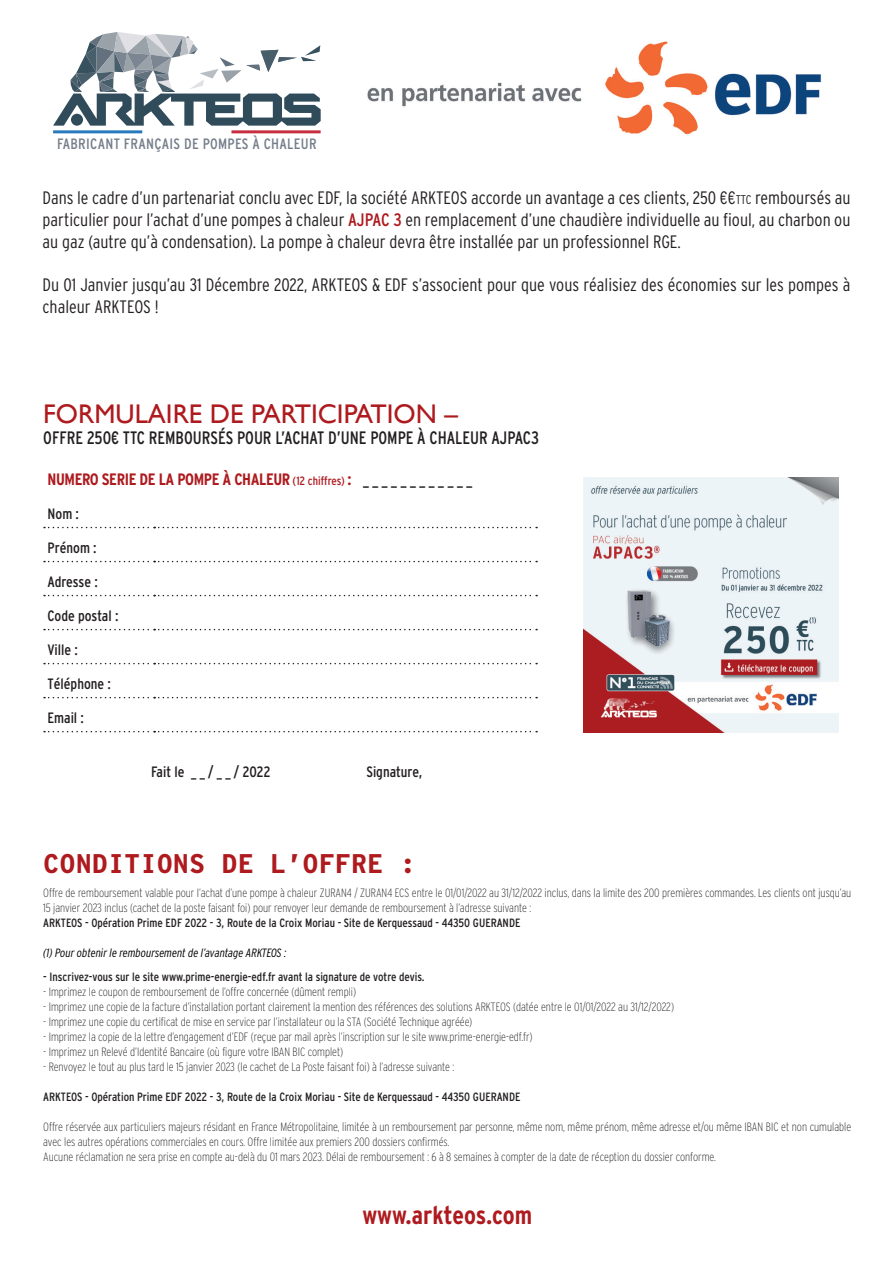
<style>
.page{position:relative;width:893px;height:1263px;background:#fff}
.page>*{position:absolute;margin:0;border:0;box-sizing:border-box;transform-origin:0 0}
.t1{font:27px "Gill Sans";color:#ae1a1e}
.t2{font:700 27px "Interstate Mono";color:#ae1a1e}
.t3{font:700 25.5px "Interstate Condensed";color:#ae1a1e}
.t4{font:300 18px/21.6px "Interstate Condensed";color:#231f20;text-align:justify}
.t5{font:18px "Interstate Condensed";color:#231f20;scale:.95 1}
.t6{font:700 16.5px "Interstate Condensed";letter-spacing:-.025em;color:#ae1a1e}
.t7{font:15px "Interstate Condensed";color:#231f20}
.t8{font:15px "Interstate Condensed";letter-spacing:.02em;color:#747e8a}
.t9{font:200 12px/15px "Interstate Condensed";color:#231f20}
.t10{font:12px "Interstate Condensed";color:#231f20}
.t11{font:italic 300 12px "Interstate Condensed";color:#000002}
.s1{font-size:12.6px}
.s2{font-weight:400;color:#ae1a1e}
.s3{font-weight:400;font-size:12px}
.s4{font-weight:400;color:#231f20}
</style>
<div class="page">
<svg style="left:44px;top:527px;width:493px;height:1px"></svg>
<svg style="left:44px;top:561px;width:493px;height:1px"></svg>
<svg style="left:44px;top:595px;width:493px;height:1px"></svg>
<svg style="left:44px;top:629px;width:493px;height:1px"></svg>
<svg style="left:44px;top:663px;width:493px;height:1px"></svg>
<svg style="left:44px;top:697px;width:493px;height:1px"></svg>
<svg style="left:44px;top:731px;width:493px;height:1px"></svg>
<img style="left:290px;top:41px;width:531px;height:94px">
<img style="left:584px;top:477px;width:255px;height:255px">
<svg style="left:53px;top:32px;width:268px;height:94px"></svg>
<hr style="left:53px;top:130px;width:89px;height:3px;background:#267abd">
<hr style="left:231px;top:130px;width:90px;height:3px;background:#c72e40">
<p class="t8" style="left:57px;top:135px;width:261px">FABRICANT FRANÇAIS DE POMPES À CHALEUR</p>
<p class="t4" style="left:43px;top:187px;width:809px">Dans le cadre d’un partenariat conclu avec EDF, la société ARKTEOS accorde un avantage a ces clients, 250 €€<span class="s1">ttc</span> remboursés au particulier pour l’achat d’une pompes à chaleur <span class="s2">AJPAC 3</span> en remplacement d’une chaudière individuelle au fioul, au charbon ou au gaz (autre qu’à condensation). La pompe à chaleur devra être installée par un professionnel RGE.</p>
<h3 class="t4" style="left:43px;top:274px;width:809px">Du 01 Janvier jusqu’au 31 Décembre 2022, ARKTEOS &amp; EDF s’associent pour que vous réalisiez des économies sur les pompes à chaleur ARKTEOS !</h3>
<h1 class="t1" style="left:43px;top:398px;width:416px">FORMULAIRE DE PARTICIPATION –</h1>
<h3 class="t5" style="left:43px;top:428px;width:523px">OFFRE 250€ TTC REMBOURSÉS POUR L’ACHAT D’UNE POMPE À CHALEUR AJPAC3</h3>
<h3 class="t6" style="left:48px;top:470px;width:426px">NUMERO SERIE DE LA POMPE À CHALEUR <span class="s3">(12 chiffres)</span> : <span class="s4">_ _ _ _ _ _ _ _ _ _ _ _</span></h3>
<p class="t7" style="left:48px;top:505px;width:33px">Nom :</p>
<p class="t7" style="left:48px;top:539px;width:51px">Prénom :</p>
<p class="t7" style="left:48px;top:573px;width:52px">Adresse :</p>
<p class="t7" style="left:48px;top:607px;width:73px">Code postal :</p>
<p class="t7" style="left:48px;top:641px;width:32px">Ville :</p>
<p class="t7" style="left:48px;top:675px;width:65px">Téléphone :</p>
<p class="t7" style="left:48px;top:709px;width:38px">Email :</p>
<p class="t7" style="left:151px;top:764px;width:121px">Fait le _ _ / _ _ / 2022</p>
<p class="t7" style="left:366px;top:764px;width:57px">Signature,</p>
<h1 class="t2" style="left:43px;top:847px;width:374px">CONDITIONS DE L’OFFRE :</h1>
<p class="t9" style="left:43px;top:885px;width:809px">Offre de remboursement valable pour I’achat d’une pompe à chaleur ZURAN4 / ZURAN4 ECS entre le 01/01/2022 au 31/12/2022 inclus, dans la limite des 200 premières commandes. Les clients ont jusqu’au<br>15 janvier 2023 inclus (cachet de la poste faisant foi) pour renvoyer leur demande de remboursement à l’adresse suivante :</p>
<p class="t10" style="left:43px;top:916px;width:479px">ARKTEOS - Opération Prime EDF 2022 - 3, Route de la Croix Moriau - Site de Kerquessaud - 44350 GUERANDE</p>
<p class="t11" style="left:43px;top:946px;width:245px">(1) Pour obtenir le remboursement de l’avantage ARKTEOS :</p>
<p class="t10" style="left:43px;top:970px;width:383px">- Inscrivez-vous sur le site www.prime-energie-edf.fr avant la signature de votre devis.</p>
<p class="t9" style="left:43px;top:984px;width:314px">- Imprimez le coupon de remboursement de l’offre concernée (dûment rempli)</p>
<p class="t9" style="left:43px;top:999px;width:632px">- Imprimez une copie de la facture d’installation portant clairement la mention des références des solutions ARKTEOS (datée entre le 01/01/2022 au 31/12/2022)</p>
<p class="t9" style="left:43px;top:1014px;width:431px">- Imprimez une copie du certificat de mise en service par l’installateur ou la STA (Société Technique agréée)</p>
<p class="t9" style="left:43px;top:1029px;width:491px">- Imprimez la copie de la lettre d’engagement d’EDF (reçue par mail après l’inscription sur le site www.prime-energie-edf.fr)</p>
<p class="t9" style="left:43px;top:1044px;width:301px">- Imprimez un Relevé d’Identité Bancaire (où figure votre IBAN BIC complet)</p>
<p class="t9" style="left:43px;top:1059px;width:413px">- Renvoyez le tout au plus tard le 15 janvier 2023 (le cachet de La Poste faisant foi) à l’adresse suivante :</p>
<p class="t10" style="left:43px;top:1090px;width:479px">ARKTEOS - Opération Prime EDF 2022 - 3, Route de la Croix Moriau - Site de Kerquessaud - 44350 GUERANDE</p>
<p class="t9" style="left:43px;top:1119px;width:809px">Offre réservée aux particuliers majeurs résidant en France Métropolitaine, limitée à un remboursement par personne, même nom, même prénom, même adresse et/ou même IBAN BIC et non cumulable avec les autres opérations commerciales en cours. Offre limitée aux premiers 200 dossiers confirmés.<br>Aucune réclamation ne sera prise en compte au-delà du 01 mars 2023. Délai de remboursement : 6 à 8 semaines à compter de la date de réception du dossier conforme.</p>
<h2 class="t3" style="left:362px;top:1200px;width:171px">www.arkteos.com</h2>
</div>
